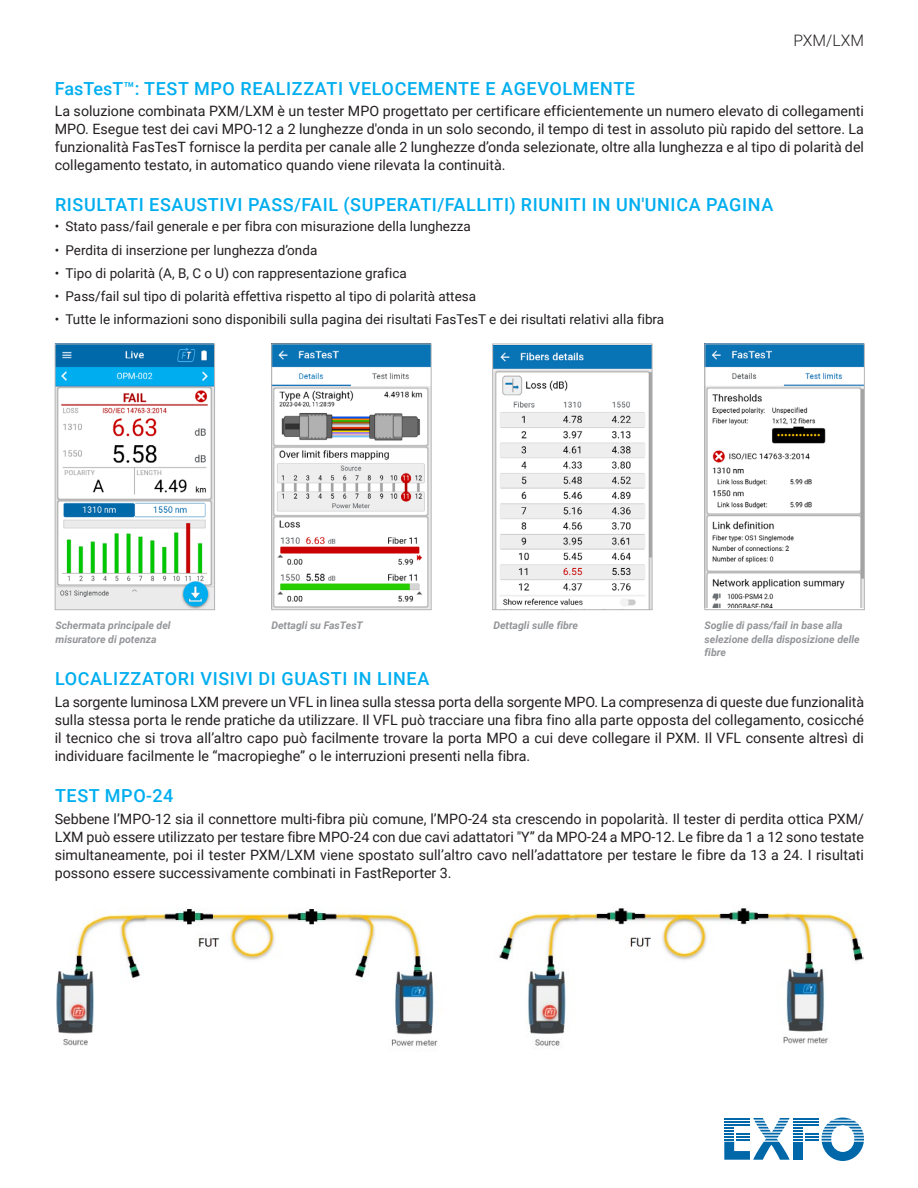
<style>
.page{position:relative;width:918px;height:1188px;background:#fff}
.page>*{position:absolute;margin:0;border:0;box-sizing:border-box;transform-origin:0 0}
.t1{font:500 18px "Roboto";letter-spacing:.035em;color:#00aeef}
.t2{font:300 15.75px "Roboto";color:#231f20}
.t3{font:14.25px/18px "Roboto";color:#231f20;text-align:justify}
.t4{font:13.5px "Roboto";color:#231f20}
.t5{font:italic 700 10.5px/13.5px "Roboto";color:#939598}
</style>
<div class="page">
<svg style="left:724px;top:1118px;width:140px;height:43px"></svg>
<hr style="left:724px;top:1124px;width:26px;height:2px;background:#0068a9">
<img style="left:273px;top:346px;width:157px;height:262px">
<div style="left:271px;top:344px;width:161px;height:266px;border:1px solid #b2b3b7"></div>
<img style="left:494px;top:346px;width:156px;height:262px">
<div style="left:492px;top:344px;width:160px;height:266px;border:1px solid #b2b3b7"></div>
<img style="left:707px;top:346px;width:156px;height:261px">
<div style="left:705px;top:344px;width:160px;height:266px;border:1px solid #b2b3b7"></div>
<img style="left:57px;top:346px;width:156px;height:262px">
<div style="left:55px;top:344px;width:160px;height:266px;border:1px solid #b2b3b7"></div>
<img style="left:56px;top:909px;width:382px;height:138px">
<img style="left:499px;top:908px;width:365px;height:138px">
<p class="t2" style="left:793px;top:30px;width:72px">PXM/LXM</p>
<p class="t1" style="left:55px;top:75px;width:582px">FasTesT™: TEST MPO REALIZZATI VELOCEMENTE E AGEVOLMENTE</p>
<p class="t3" style="left:55px;top:101px;width:811px">La soluzione combinata PXM/LXM è un tester MPO progettato per certificare efficientemente un numero elevato di collegamenti MPO. Esegue test dei cavi MPO-12 a 2 lunghezze d'onda in un solo secondo, il tempo di test in assoluto più rapido del settore. La funzionalità FasTesT fornisce la perdita per canale alle 2 lunghezze d’onda selezionate, oltre alla lunghezza e al tipo di polarità del collegamento testato, in automatico quando viene rilevata la continuità.</p>
<p class="t1" style="left:55px;top:192px;width:720px">RISULTATI ESAUSTIVI PASS/FAIL (SUPERATI/FALLITI) RIUNITI IN UN'UNICA PAGINA</p>
<p class="t4" style="left:55px;top:217px;width:418px">• Stato pass/fail generale e per fibra con misurazione della lunghezza</p>
<p class="t4" style="left:55px;top:240px;width:264px">• Perdita di inserzione per lunghezza d’onda</p>
<p class="t4" style="left:55px;top:264px;width:354px">• Tipo di polarità (A, B, C o U) con rappresentazione grafica</p>
<p class="t4" style="left:55px;top:287px;width:423px">• Pass/fail sul tipo di polarità effettiva rispetto al tipo di polarità attesa</p>
<p class="t4" style="left:55px;top:310px;width:611px">• Tutte le informazioni sono disponibili sulla pagina dei risultati FasTesT e dei risultati relativi alla fibra</p>
<p class="t5" style="left:56px;top:619px;width:117px">Schermata principale del misuratore di potenza</p>
<p class="t5" style="left:271px;top:619px;width:93px">Dettagli su FasTesT</p>
<p class="t5" style="left:493px;top:619px;width:86px">Dettagli sulle fibre</p>
<p class="t5" style="left:705px;top:619px;width:157px">Soglie di pass/fail in base alla selezione della disposizione delle fibre</p>
<p class="t1" style="left:55px;top:666px;width:376px">LOCALIZZATORI VISIVI DI GUASTI IN LINEA</p>
<p class="t3" style="left:55px;top:692px;width:811px">La sorgente luminosa LXM prevere un VFL in linea sulla stessa porta della sorgente MPO. La compresenza di queste due funzionalità sulla stessa porta le rende pratiche da utilizzare. Il VFL può tracciare una fibra fino alla parte opposta del collegamento, cosicché il tecnico che si trova all’altro capo può facilmente trovare la porta MPO a cui deve collegare il PXM. Il VFL consente altresì di individuare facilmente le “macropieghe” o le interruzioni presenti nella fibra.</p>
<p class="t1" style="left:55px;top:783px;width:120px">TEST MPO-24</p>
<p class="t3" style="left:55px;top:809px;width:811px">Sebbene l’MPO-12 sia il connettore multi-fibra più comune, l’MPO-24 sta crescendo in popolarità. Il tester di perdita ottica PXM/ LXM può essere utilizzato per testare fibre MPO-24 con due cavi adattatori "Y” da MPO-24 a MPO-12. Le fibre da 1 a 12 sono testate simultaneamente, poi il tester PXM/LXM viene spostato sull’altro cavo nell’adattatore per testare le fibre da 13 a 24. I risultati possono essere successivamente combinati in FastReporter 3.</p>
</div>
